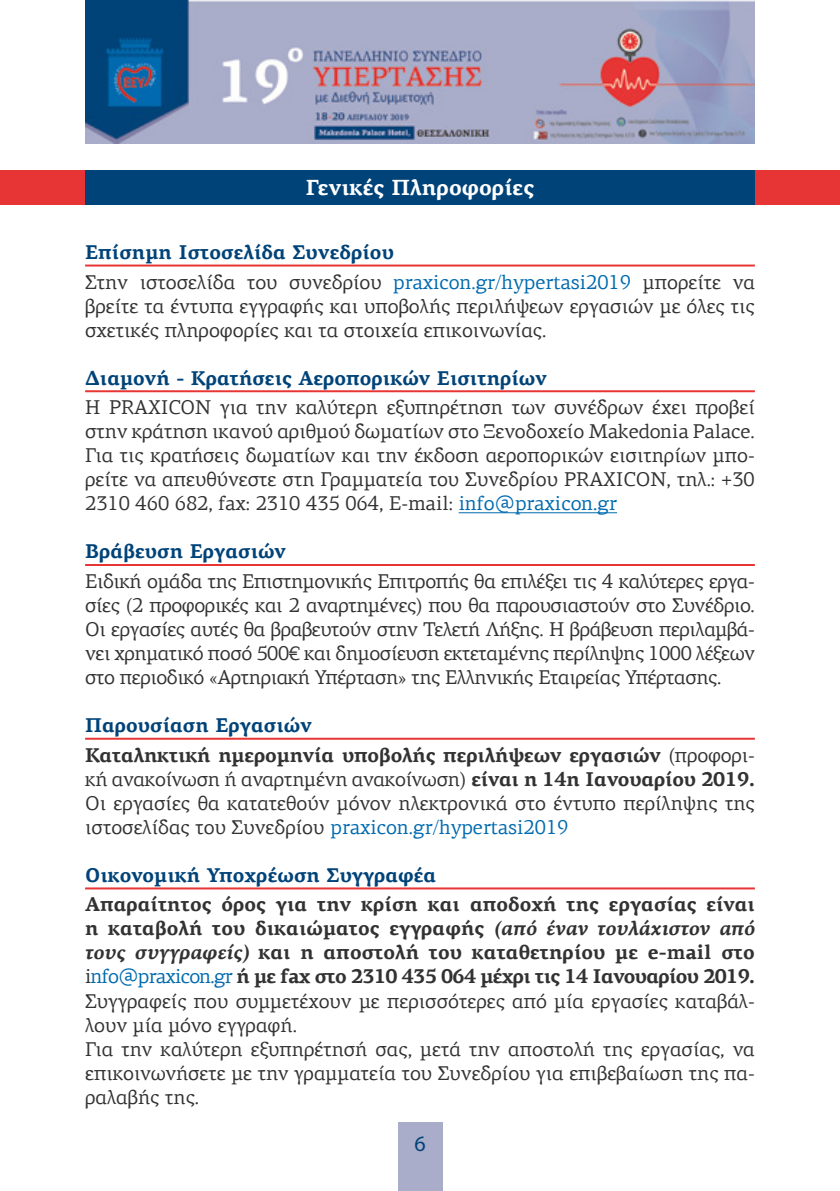
<style>
.page{position:relative;width:840px;height:1191px;background:#fff}
.page>*{position:absolute;margin:0;border:0;box-sizing:border-box;transform-origin:0 0}
.t1{font:700 22px "PF Agora Serif Pro";color:#fff}
.t2{font:22px "Myriad Pro";color:#004378}
.t3{font:20px/24px "PF Agora Serif Pro";color:#323232}
.t4{font:700 20px "PF Agora Serif Pro";color:#004378}
.t5{font:700 20px/29.6px "PF Agora Serif Pro";letter-spacing:-.01em;color:#323232}
.s1{font-weight:700;color:#004378}
.s2{color:#006aaf}
.s3{color:#004378}
.s4{font-weight:400}
.s5{font-weight:700}
.s6{font-weight:700;font-style:italic}
</style>
<div class="page">
<div style="left:397px;top:1123px;width:45px;height:68px;background:#aaadca"></div>
<img style="left:85px;top:0;width:669px;height:144px">
<div style="left:0;top:170px;width:839px;height:34px;background:#e73535"></div>
<hr style="left:85px;top:264px;width:669px;height:2px;background:#e73535">
<hr style="left:85px;top:390px;width:669px;height:2px;background:#e73535">
<hr style="left:458px;top:512px;width:158px;height:1px;background:#006aaf">
<hr style="left:85px;top:564px;width:669px;height:2px;background:#e73535">
<hr style="left:85px;top:737px;width:669px;height:2px;background:#e73535">
<hr style="left:85px;top:887px;width:669px;height:2px;background:#e73535">
<div style="left:85px;top:170px;width:669px;height:34px;background:#004378"></div>
<p class="t1" style="left:306px;top:174px;width:229px">Γενικές Πληροφορίες</p>
<p class="t3" style="left:85px;top:237px;width:670px;line-height:29.6px"><span class="s1">Επίσημη Ιστοσελίδα Συνεδρίου<br></span>Στην ιστοσελίδα του συνεδρίου <span class="s2">praxicon.gr/hypertasi2019</span> μπορείτε να</p>
<p class="t3" style="left:85px;top:294px;width:670px">βρείτε τα έντυπα εγγραφής και υποβολής περιλήψεων εργασιών με όλες τις σχετικές πληροφορίες και τα στοιχεία επικοινωνίας.</p>
<p class="t4" style="left:85px;top:365px;width:463px">Διαμονή - Κρατήσεις Αεροπορικών Εισιτηρίων</p>
<p class="t3" style="left:85px;top:395px;width:670px;text-align:justify">Η PRAXICON για την καλύτερη εξυπηρέτηση των συνέδρων έχει προβεί στην κράτηση ικανού αριθμού δωματίων στο Ξενοδοχείο Makedonia Palace.<br>Για τις κρατήσεις δωματίων και την έκδοση αεροπορικών εισιτηρίων μπο&shy;ρείτε να απευθύνεστε στη Γραμματεία του Συνεδρίου PRAXICON, τηλ.: +30<br>2310 460 682, fax: 2310 435 064, E-mail: <span class="s2">info@praxicon.gr</span></p>
<p class="t4" style="left:85px;top:539px;width:202px">Βράβευση Εργασιών</p>
<p class="t3" style="left:85px;top:569px;width:670px;text-align:justify">Ειδική ομάδα της Επιστημονικής Επιτροπής θα επιλέξει τις 4 καλύτερες εργα&shy;σίες (2 προφορικές και 2 αναρτημένες) που θα παρουσιαστούν στο Συνέδριο.<br>Οι εργασίες αυτές θα βραβευτούν στην Τελετή Λήξης. Η βράβευση περιλαμβά&shy;νει χρηματικό ποσό 500€ και δημοσίευση εκτεταμένης περίληψης 1000 λέξεων στο περιοδικό «Αρτηριακή Υπέρταση» της Ελληνικής Εταιρείας Υπέρτασης.</p>
<p class="t5" style="left:85px;top:711px;width:670px"><span class="s3">Παρουσίαση Εργασιών<br></span>Καταληκτική ημερομηνία υποβολής περιλήψεων εργασιών <span class="s4">(προφορι-</span></p>
<p class="t3" style="left:85px;top:767px;width:670px;text-align:justify">κή ανακοίνωση ή αναρτημένη ανακοίνωση) <span class="s5">είναι η 14η Ιανουαρίου 2019.<br></span>Οι εργασίες θα κατατεθούν μόνον ηλεκτρονικά στο έντυπο περίληψης της ιστοσελίδας του Συνεδρίου <span class="s2">praxicon.gr/hypertasi2019</span></p>
<p class="t4" style="left:85px;top:862px;width:352px">Οικονομική Υποχρέωση Συγγραφέα</p>
<p class="t3" style="left:85px;top:892px;width:670px"><span class="s5">Απαραίτητος όρος για την κρίση και αποδοχή της εργασίας είναι η καταβολή του δικαιώματος εγγραφής</span> <span class="s6">(από έναν τουλάχιστον από τους συγγραφείς)</span> <span class="s5">και η αποστολή του καταθετηρίου με e-mail στο </span>i<span class="s2">nfo@praxicon.gr</span> <span class="s5">ή με fax στο 2310 435 064 μέχρι τις 14 Ιανουαρίου 2019.<br></span>Συγγραφείς που συμμετέχουν με περισσότερες από μία εργασίες καταβάλ&shy;λουν μία μόνο εγγραφή.<br>Για την καλύτερη εξυπηρέτησή σας, μετά την αποστολή της εργασίας, να επικοινωνήσετε με την γραμματεία του Συνεδρίου για επιβεβαίωση της πα&shy;ραλαβής της.</p>
<p class="t2" style="left:414px;top:1129px;width:13px">6</p>
</div>
